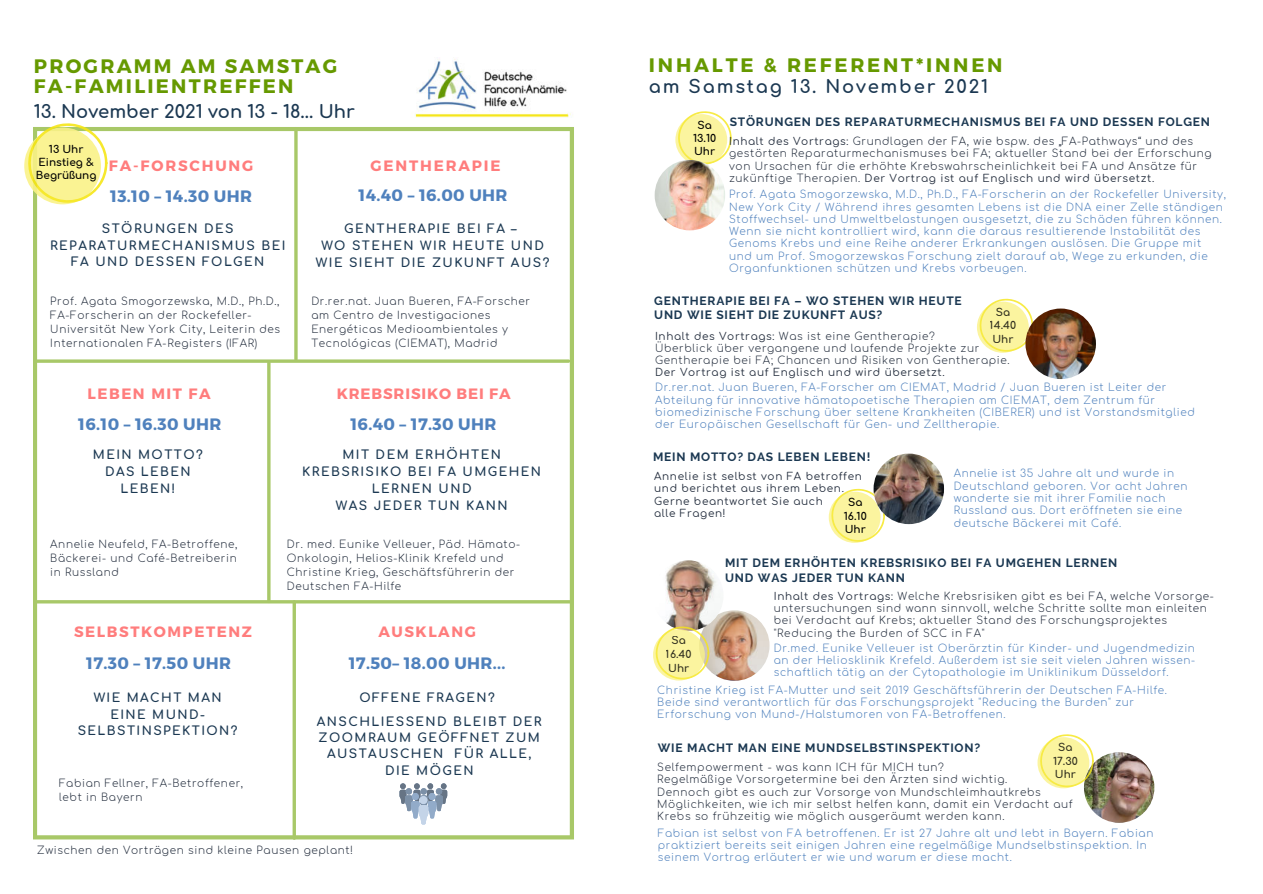
<style>
.page{position:relative;width:1263px;height:894px;background:#fff}
.page>*{position:absolute;margin:0;border:0;box-sizing:border-box;transform-origin:0 0}
.t1{font:700 19.5px/20.2px "Montserrat";letter-spacing:.115em;color:#690}
.t2{font:700 19.5px "Montserrat";letter-spacing:.145em;color:#690}
.t3{font:700 18px "Comfortaa";color:#1b3852}
.t4{font:700 18px "Comfortaa";letter-spacing:.1em;color:#1b3852}
.t5{font:700 16.5px "Montserrat";letter-spacing:.02em;color:#4f81bd}
.t6{font:700 15px "Montserrat";letter-spacing:.105em;color:#ff7d7d}
.t7{font:700 15px "Montserrat";letter-spacing:.125em;color:#ff7d7d}
.t8{font:700 15px "Montserrat";letter-spacing:.06em;color:#ff7d7d}
.t9{font:700 12.3px/16.8px "Comfortaa";letter-spacing:.115em;color:#1b3852;text-align:center}
.t10{font:700 12px/14.5px "Raleway";letter-spacing:.065em;color:#1b3852}
.t11{font:300 10.5px/12.3px "Comfortaa";letter-spacing:.06em;color:#4f81bd}
.t12{font:300 10.5px/14px "Comfortaa";letter-spacing:.06em;color:#232d3d}
.t13{font:10.5px/12.3px "Comfortaa";letter-spacing:.06em;color:#232d3d}
.t14{font:700 10.5px/13px "Comfortaa";color:#000;text-align:center}
.s1{font-weight:400}
</style>
<div class="page">
<svg style="left:33px;top:127px;width:541px;height:712px"></svg>
<svg style="left:25px;top:123px;width:82px;height:80px"></svg>
<img style="left:415px;top:59px;width:158px;height:59px">
<svg style="left:267px;top:363px;width:4px;height:237px"></svg>
<svg style="left:294px;top:129px;width:4px;height:230px"></svg>
<hr style="left:293px;top:601px;width:3px;height:237px;background:#a8c868">
<svg style="left:36px;top:359px;width:533px;height:4px;background:#b4d07e"></svg>
<hr style="left:37px;top:600px;width:533px;height:3px;background:#a8c868">
<svg style="left:400px;top:783px;width:47px;height:41px"></svg>
<svg style="left:419px;top:795px;width:8px;height:8px"></svg>
<svg style="left:676px;top:111px;width:56px;height:53px"></svg>
<img style="left:655px;top:160px;width:70px;height:70px;border-radius:50%">
<svg style="left:977px;top:299px;width:56px;height:53px"></svg>
<img style="left:1025px;top:308px;width:71px;height:71px;border-radius:50%">
<img style="left:699px;top:610px;width:70px;height:70px;border-radius:50%">
<img style="left:653px;top:560px;width:70px;height:70px;border-radius:50%">
<svg style="left:654px;top:626px;width:55px;height:53px;background:#f4eda4"></svg>
<img style="left:1084px;top:752px;width:70px;height:70px;border-radius:50%">
<svg style="left:829px;top:488px;width:56px;height:54px"></svg>
<img style="left:873px;top:453px;width:71px;height:71px;border-radius:50%">
<svg style="left:1038px;top:734px;width:56px;height:53px"></svg>
<h1 class="t1" style="left:34px;top:56px;width:305px">PROGRAMM AM SAMSTAG<br>FA-FAMILIENTREFFEN</h1>
<h2 class="t3" style="left:34px;top:95px;width:323px">13. November 2021 von 13 - 18... Uhr</h2>
<p class="t14" style="left:36px;top:141px;width:62px">13 Uhr<br>Einstieg &amp;<br>Begrüßung</p>
<h3 class="t7" style="left:109px;top:156px;width:146px">FA-FORSCHUNG</h3>
<h3 class="t7" style="left:371px;top:156px;width:131px">GENTHERAPIE</h3>
<h3 class="t5" style="left:110px;top:186px;width:143px">13.10 – 14.30 UHR</h3>
<h3 class="t5" style="left:358px;top:185px;width:151px">14.40 – 16.00 UHR</h3>
<p class="t9" style="left:50px;top:219px;width:237px;line-height:16.4px">STÖRUNGEN DES<br>REPARATURMECHANISMUS BEI<br>FA UND DESSEN FOLGEN</p>
<p class="t9" style="left:316px;top:219px;width:235px">GENTHERAPIE BEI FA –<br>WO STEHEN WIR HEUTE UND<br>WIE SIEHT DIE ZUKUNFT AUS?</p>
<p class="t12" style="left:50px;top:292px;width:231px">Prof. Agata Smogorzewska, M.D., Ph.D., FA-Forscherin an der Rockefeller-Universität New York City, Leiterin des Internationalen FA-Registers (IFAR)</p>
<p class="t12" style="left:311px;top:292px;width:220px">Dr.rer.nat. Juan Bueren, FA-Forscher am Centro de Investigaciones Energéticas Medioambientales y Tecnológicas (CIEMAT), Madrid</p>
<h3 class="t6" style="left:87px;top:384px;width:125px">LEBEN MIT FA</h3>
<h3 class="t8" style="left:337px;top:384px;width:175px">KREBSRISIKO BEI FA</h3>
<h3 class="t5" style="left:78px;top:414px;width:144px">16.10 – 16.30 UHR</h3>
<h3 class="t5" style="left:350px;top:414px;width:147px">16.40 – 17.30 UHR</h3>
<p class="t9" style="left:93px;top:444px;width:111px">MEIN MOTTO?<br>DAS LEBEN<br>LEBEN!</p>
<p class="t9" style="left:302px;top:444px;width:240px">MIT DEM ERHÖHTEN<br>KREBSRISIKO BEI FA UMGEHEN<br>LERNEN UND<br>WAS JEDER TUN KANN</p>
<p class="t12" style="left:50px;top:536px;width:189px;text-align:justify">Annelie Neufeld, FA-Betroffene, Bäckerei- und Café-Betreiberin in Russland</p>
<p class="t12" style="left:287px;top:536px;width:235px">Dr. med. Eunike Velleuer, Päd. Hämato-Onkologin, Helios-Klinik Krefeld und Christine Krieg, Geschäftsführerin der Deutschen FA-Hilfe</p>
<h3 class="t6" style="left:74px;top:622px;width:179px">SELBSTKOMPETENZ</h3>
<h3 class="t6" style="left:378px;top:622px;width:99px">AUSKLANG</h3>
<h3 class="t5" style="left:86px;top:652px;width:146px">17.30 – 17.50 UHR</h3>
<h3 class="t5" style="left:349px;top:652px;width:158px">17.50– 18.00 UHR...</h3>
<p class="t9" style="left:78px;top:686px;width:161px">WIE MACHT MAN<br>EINE MUND-<br>SELBSTINSPEKTION?</p>
<p class="t9" style="left:360px;top:686px;width:137px">OFFENE FRAGEN?</p>
<p class="t9" style="left:317px;top:711px;width:226px;line-height:16.4px">ANSCHLIESSEND BLEIBT DER<br>ZOOMRAUM GEÖFFNET ZUM<br>AUSTAUSCHEN FÜR ALLE,<br>DIE MÖGEN</p>
<p class="t12" style="left:59px;top:774px;width:186px">Fabian Fellner, FA-Betroffener, lebt in Bayern</p>
<p class="t12" style="left:37px;top:841px;width:317px">Zwischen den Vorträgen sind kleine Pausen geplant!</p>
<h1 class="t2" style="left:649px;top:53px;width:355px">INHALTE &amp; REFERENT*INNEN</h1>
<h2 class="t4" style="left:649px;top:70px;width:341px">am Samstag 13. November 2021</h2>
<p class="t14" style="left:693px;top:117px;width:25px">Sa<br>13.10<br>Uhr</p>
<p class="t10" style="left:730px;top:115px;width:482px">STÖRUNGEN DES REPARATURMECHANISMUS BEI FA UND DESSEN FOLGEN</p>
<p class="t12" style="left:729px;top:134px;width:484px;line-height:12.3px"><span class="s1">Inhalt des Vortrags:</span> Grundlagen der FA, wie bspw. des „FA-Pathways“ und des gestörten Reparaturmechanismuses bei FA; aktueller Stand bei der Erforschung von Ursachen für die erhöhte Krebswahrscheinlichkeit bei FA und Ansätze für zukünftige Therapien. <span class="s1">Der Vortrag ist auf Englisch und wird übersetzt.</span></p>
<p class="t11" style="left:729px;top:187px;width:498px">Prof. Agata Smogorzewska, M.D., Ph.D., FA-Forscherin an der Rockefeller University, New York City / Während ihres gesamten Lebens ist die DNA einer Zelle ständigen Stoffwechsel- und Umweltbelastungen ausgesetzt, die zu Schäden führen können.<br>Wenn sie nicht kontrolliert wird, kann die daraus resultierende Instabilität des Genoms Krebs und eine Reihe anderer Erkrankungen auslösen. Die Gruppe mit und um Prof. Smogorzewskas Forschung zielt darauf ab, Wege zu erkunden, die Organfunktionen schützen und Krebs vorbeugen.</p>
<p class="t14" style="left:990px;top:304px;width:28px">Sa<br>14.40<br>Uhr</p>
<p class="t10" style="left:654px;top:294px;width:309px;line-height:14px">GENTHERAPIE BEI FA – WO STEHEN WIR HEUTE<br>UND WIE SIEHT DIE ZUKUNFT AUS?</p>
<p class="t12" style="left:655px;top:328px;width:356px;line-height:12.3px"><span class="s1">Inhalt des Vortrags:</span> Was ist eine Gentherapie?<br>Überblick über vergangene und laufende Projekte zur<br>Gentherapie bei FA; Chancen und Risiken von Gentherapie.</p>
<p class="t13" style="left:655px;top:365px;width:291px">Der Vortrag ist auf Englisch und wird übersetzt.</p>
<p class="t11" style="left:655px;top:380px;width:541px">Dr.rer.nat. Juan Bueren, FA-Forscher am CIEMAT, Madrid / Juan Bueren ist Leiter der Abteilung für innovative hämatopoetische Therapien am CIEMAT, dem Zentrum für biomedizinische Forschung über seltene Krankheiten (CIBERER) und ist Vorstandsmitglied der Europäischen Gesellschaft für Gen- und Zelltherapie.</p>
<p class="t10" style="left:653px;top:449px;width:219px">MEIN MOTTO? DAS LEBEN LEBEN!</p>
<p class="t13" style="left:654px;top:468px;width:209px">Annelie ist selbst von FA betroffen und berichtet aus ihrem Leben.<br>Gerne beantwortet Sie auch<br>alle Fragen!</p>
<p class="t14" style="left:844px;top:494px;width:24px">Sa<br>16.10<br>Uhr</p>
<p class="t11" style="left:954px;top:466px;width:236px">Annelie ist 35 Jahre alt und wurde in Deutschland geboren. Vor acht Jahren wanderte sie mit ihrer Familie nach Russland aus. Dort eröffneten sie eine deutsche Bäckerei mit Café.</p>
<p class="t10" style="left:725px;top:555px;width:394px">MIT DEM ERHÖHTEN KREBSRISIKO BEI FA UMGEHEN LERNEN<br>UND WAS JEDER TUN KANN</p>
<p class="t12" style="left:774px;top:588px;width:442px;line-height:12.3px"><span class="s1">Inhalt des Vortrags:</span> Welche Krebsrisiken gibt es bei FA, welche Vorsorge&shy;untersuchungen sind wann sinnvoll, welche Schritte sollte man einleiten bei Verdacht auf Krebs; aktueller Stand des Forschungsprojektes "Reducing the Burden of SCC in FA"</p>
<p class="t14" style="left:666px;top:632px;width:27px;line-height:13.8px">Sa<br>16.40<br>Uhr</p>
<p class="t11" style="left:774px;top:640px;width:423px;text-align:justify">Dr.med. Eunike Velleuer ist Oberärztin für Kinder- und Jugendmedizin an der Heliosklinik Krefeld. Außerdem ist sie seit vielen Jahren wissen&shy;schaftlich tätig an der Cytopathologie im Uniklinikum Düsseldorf.</p>
<p class="t11" style="left:657px;top:682px;width:511px">Christine Krieg ist FA-Mutter und seit 2019 Geschäftsführerin der Deutschen FA-Hilfe.<br>Beide sind verantwortlich für das Forschungsprojekt "Reducing the Burden" zur<br>Erforschung von Mund-/Halstumoren von FA-Betroffenen.</p>
<p class="t14" style="left:1053px;top:738px;width:26px;line-height:13.8px">Sa<br>17.30<br>Uhr</p>
<p class="t10" style="left:658px;top:739px;width:324px">WIE MACHT MAN EINE MUNDSELBSTINSPEKTION?</p>
<p class="t12" style="left:657px;top:759px;width:417px;line-height:12.3px">Selfempowerment - was kann ICH für MICH tun?<br>Regelmäßige Vorsorgetermine bei den Ärzten sind wichtig.<br>Dennoch gibt es auch zur Vorsorge von Mundschleimhautkrebs Möglichkeiten, wie ich mir selbst helfen kann, damit ein Verdacht auf Krebs so frühzeitig wie möglich ausgeräumt werden kann.</p>
<p class="t11" style="left:658px;top:824px;width:497px">Fabian ist selbst von FA betroffenen. Er ist 27 Jahre alt und lebt in Bayern. Fabian praktiziert bereits seit einigen Jahren eine regelmäßige Mundselbstinspektion. In seinem Vortrag erläutert er wie und warum er diese macht.</p>
</div>
